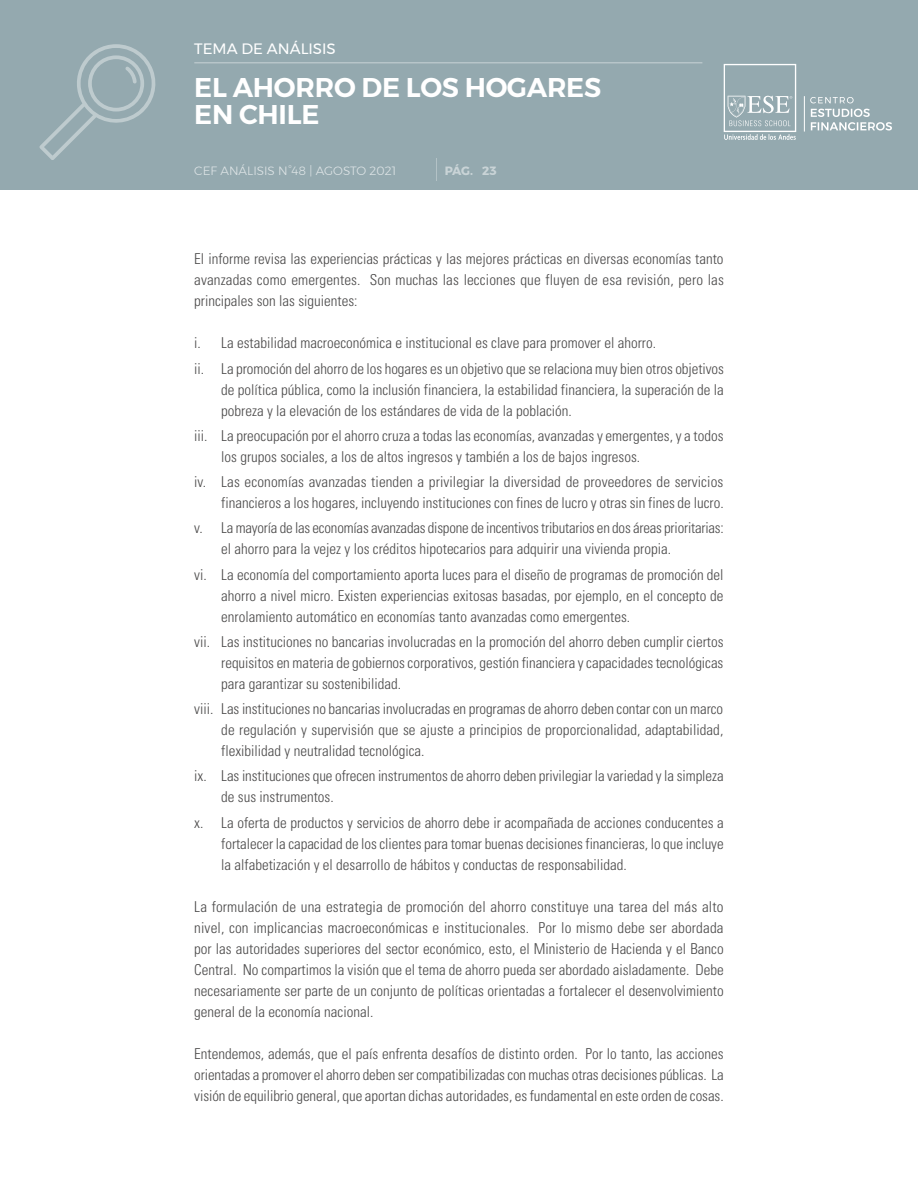
<style>
.page{position:relative;width:918px;height:1188px;background:#fff}
.page>*{position:absolute;margin:0;border:0;box-sizing:border-box;transform-origin:0 0}
.t1{font:600 27px/26.4px "Montserrat";letter-spacing:-.01em;color:#fff}
.t2{font:300 condensed 15px/21px "Univers LT Std";color:#4b4a4a;text-align:justify}
.t3{font:15px "Montserrat";color:#fff}
.t4{font:300 12px "Montserrat";color:#fff}
.t5{font:700 12px "Montserrat";color:#fff}
</style>
<div class="page">
<div style="left:0;top:0;width:918px;height:189px;background:#94a9af"></div>
<svg style="left:39px;top:44px;width:117px;height:116px"></svg>
<svg style="left:436px;top:158px;width:1px;height:22px"></svg>
<hr style="left:804px;top:96px;width:1px;height:36px;background:#fff">
<svg style="left:810px;top:97px;width:44px;height:6px"></svg>
<svg style="left:811px;top:109px;width:81px;height:22px"></svg>
<div style="left:724px;top:64px;width:72px;height:68px;border:1px solid #fff"></div>
<svg style="left:728px;top:96px;width:64px;height:30px"></svg>
<svg style="left:724px;top:134px;width:72px;height:6px"></svg>
<hr style="left:194px;top:62px;width:508px;height:1px;background:#fff">
<p class="t3" style="left:194px;top:38px;width:143px">TEMA DE ANÁLISIS</p>
<h1 class="t1" style="left:194px;top:75px;width:408px">EL AHORRO DE LOS HOGARES<br>EN CHILE</h1>
<p class="t4" style="left:194px;top:162px;width:203px">CEF ANÁLISIS N°48 | AGOSTO 2021</p>
<p class="t5" style="left:445px;top:161px;width:54px">PÁG. 23</p>
<p class="t2" style="left:194px;top:249px;width:531px">El informe revisa las experiencias prácticas y las mejores prácticas en diversas economías tanto avanzadas como emergentes. Son muchas las lecciones que fluyen de esa revisión, pero las principales son las siguientes:</p>
<p class="t2" style="left:194px;top:333px;width:463px">i. La estabilidad macroeconómica e institucional es clave para promover el ahorro.</p>
<p class="t2" style="left:221px;top:358px;width:504px;text-indent:-27px">ii. La promoción del ahorro de los hogares es un objetivo que se relaciona muy bien otros objetivos de política pública, como la inclusión financiera, la estabilidad financiera, la superación de la pobreza y la elevación de los estándares de vida de la población.</p>
<p class="t2" style="left:221px;top:425px;width:504px;text-indent:-27px">iii. La preocupación por el ahorro cruza a todas las economías, avanzadas y emergentes, y a todos los grupos sociales, a los de altos ingresos y también a los de bajos ingresos.</p>
<p class="t2" style="left:194px;top:471px;width:531px;text-align:right">iv. Las economías avanzadas tienden a privilegiar la diversidad de proveedores de servicios financieros a los hogares, incluyendo instituciones con fines de lucro y otras sin fines de lucro.</p>
<p class="t2" style="left:221px;top:518px;width:504px;text-indent:-27px">v. La mayoría de las economías avanzadas dispone de incentivos tributarios en dos áreas prioritarias: el ahorro para la vejez y los créditos hipotecarios para adquirir una vivienda propia.</p>
<p class="t2" style="left:221px;top:564px;width:504px;text-indent:-27px">vi. La economía del comportamiento aporta luces para el diseño de programas de promoción del ahorro a nivel micro. Existen experiencias exitosas basadas, por ejemplo, en el concepto de enrolamiento automático en economías tanto avanzadas como emergentes.</p>
<p class="t2" style="left:221px;top:631px;width:504px;text-indent:-27px">vii. Las instituciones no bancarias involucradas en la promoción del ahorro deben cumplir ciertos requisitos en materia de gobiernos corporativos, gestión financiera y capacidades tecnológicas para garantizar su sostenibilidad.</p>
<p class="t2" style="left:221px;top:698px;width:504px;text-indent:-27px">viii. Las instituciones no bancarias involucradas en programas de ahorro deben contar con un marco de regulación y supervisión que se ajuste a principios de proporcionalidad, adaptabilidad, flexibilidad y neutralidad tecnológica.</p>
<p class="t2" style="left:221px;top:766px;width:504px;text-indent:-27px">ix. Las instituciones que ofrecen instrumentos de ahorro deben privilegiar la variedad y la simpleza de sus instrumentos.</p>
<p class="t2" style="left:221px;top:812px;width:504px;text-indent:-27px">x. La oferta de productos y servicios de ahorro debe ir acompañada de acciones conducentes a fortalecer la capacidad de los clientes para tomar buenas decisiones financieras, lo que incluye la alfabetización y el desarrollo de hábitos y conductas de responsabilidad.</p>
<p class="t2" style="left:194px;top:896px;width:531px">La formulación de una estrategia de promoción del ahorro constituye una tarea del más alto nivel, con implicancias macroeconómicas e institucionales. Por lo mismo debe ser abordada por las autoridades superiores del sector económico, esto, el Ministerio de Hacienda y el Banco Central. No compartimos la visión que el tema de ahorro pueda ser abordado aisladamente. Debe necesariamente ser parte de un conjunto de políticas orientadas a fortalecer el desenvolvimiento general de la economía nacional.</p>
<p class="t2" style="left:194px;top:1043px;width:531px">Entendemos, además, que el país enfrenta desafíos de distinto orden. Por lo tanto, las acciones orientadas a promover el ahorro deben ser compatibilizadas con muchas otras decisiones públicas. La visión de equilibrio general, que aportan dichas autoridades, es fundamental en este orden de cosas.</p>
</div>
